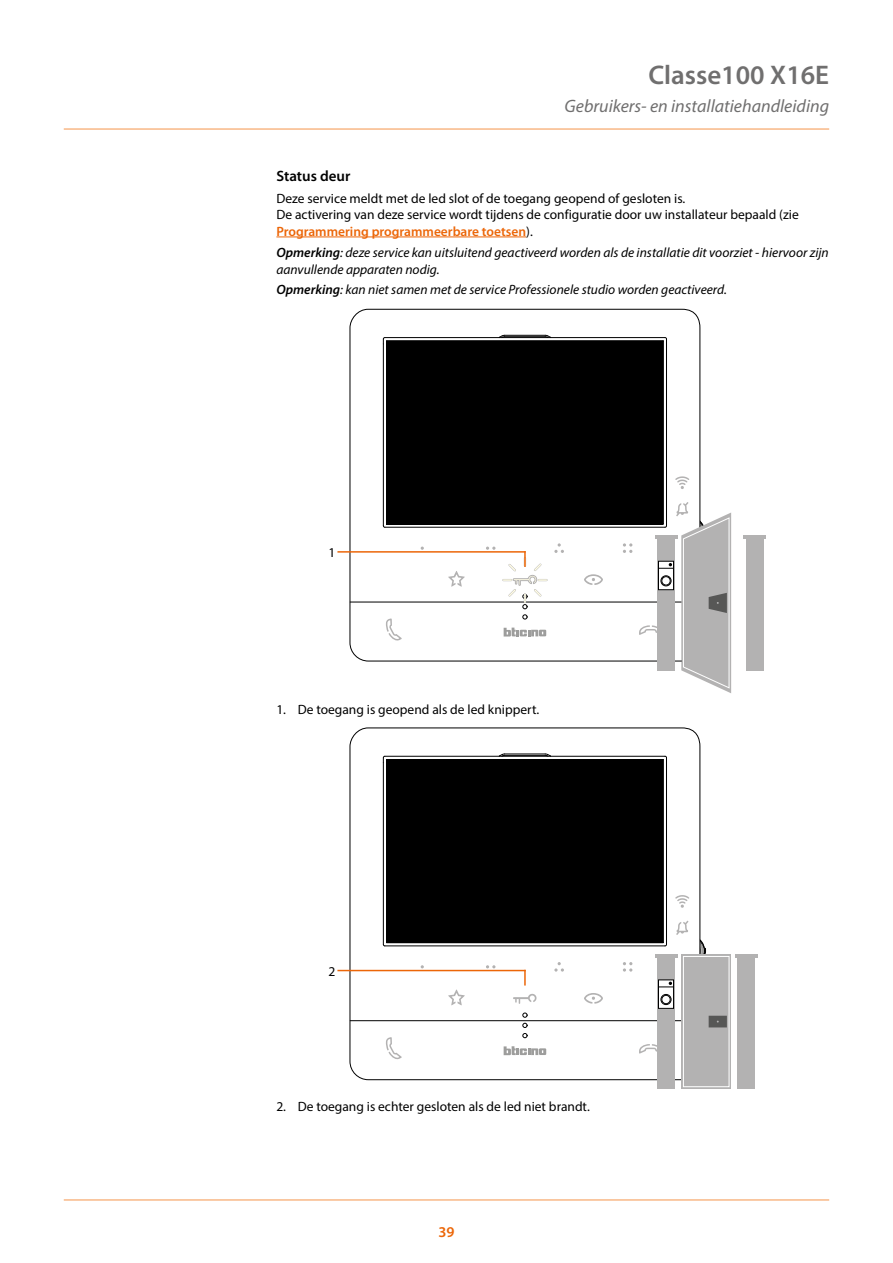
<style>
.page{position:relative;width:893px;height:1263px;background:#fff}
.page>*{position:absolute;margin:0;border:0;box-sizing:border-box;transform-origin:0 0}
.t1{font:600 27px "Myriad Pro";color:#706f6f}
.t2{font:italic 18px "Myriad Pro";color:#706f6f}
.t3{font:600 15px "Myriad Pro";color:#000}
.t4{font:600 15px "Myriad Pro";color:#ec6608}
.t5{font:13.5px/16.2px "Myriad Pro";color:#000}
.t6{font:italic 13.5px/16.2px "Myriad Pro";color:#000}
.s1{font-weight:600;color:#ec6608}
.s2{font-weight:600}
</style>
<div class="page">
<hr style="left:64px;top:128px;width:765px;height:2px;background:#f8b887">
<hr style="left:64px;top:1199px;width:765px;height:2px;background:#f8b887">
<svg style="left:349px;top:308px;width:352px;height:354px"></svg>
<hr style="left:505px;top:335px;width:40px;height:1px;background:#000">
<svg style="left:544px;top:334px;width:8px;height:5px"></svg>
<hr style="left:505px;top:336px;width:40px;height:1px;background:#000">
<svg style="left:498px;top:334px;width:7px;height:5px"></svg>
<hr style="left:387px;top:524px;width:276px;height:1px;background:#000">
<hr style="left:387px;top:340px;width:276px;height:1px;background:#000">
<hr style="left:385px;top:527px;width:280px;height:1px;background:#000">
<hr style="left:383px;top:344px;width:1px;height:182px;background:#000">
<hr style="left:385px;top:337px;width:280px;height:1px;background:#000">
<svg style="left:382px;top:337px;width:4px;height:7px"></svg>
<hr style="left:666px;top:339px;width:1px;height:183px;background:#000">
<svg style="left:504px;top:628px;width:42px;height:8px"></svg>
<hr style="left:350px;top:602px;width:350px;height:1px;background:#000">
<svg style="left:386px;top:618px;width:16px;height:24px"></svg>
<svg style="left:448px;top:571px;width:17px;height:16px"></svg>
<svg style="left:584px;top:574px;width:19px;height:11px"></svg>
<svg style="left:623px;top:543px;width:9px;height:10px"></svg>
<svg style="left:554px;top:543px;width:10px;height:10px"></svg>
<svg style="left:486px;top:547px;width:9px;height:3px"></svg>
<svg style="left:675px;top:476px;width:14px;height:13px"></svg>
<hr style="left:663px;top:341px;width:1px;height:183px;background:#000">
<div style="left:386px;top:341px;width:277px;height:183px;background:#000"></div>
<hr style="left:337px;top:551px;width:189px;height:2px;background:#ec6608">
<div style="left:746px;top:539px;width:17px;height:131px;background:#b3b2b2"></div>
<hr style="left:744px;top:535px;width:22px;height:4px;background:#b3b2b2">
<svg style="left:639px;top:502px;width:92px;height:191px"></svg>
<svg style="left:503px;top:551px;width:43px;height:68px"></svg>
<svg style="left:701px;top:940px;width:5px;height:14px"></svg>
<svg style="left:349px;top:727px;width:352px;height:353px"></svg>
<hr style="left:505px;top:753px;width:40px;height:1px;background:#000">
<svg style="left:544px;top:753px;width:8px;height:3px"></svg>
<hr style="left:505px;top:755px;width:40px;height:1px;background:#000">
<svg style="left:498px;top:753px;width:7px;height:3px"></svg>
<hr style="left:663px;top:759px;width:1px;height:184px;background:#000">
<hr style="left:385px;top:945px;width:280px;height:1px;background:#000">
<svg style="left:382px;top:943px;width:4px;height:4px"></svg>
<hr style="left:383px;top:763px;width:1px;height:181px;background:#000">
<svg style="left:664px;top:941px;width:3px;height:6px"></svg>
<hr style="left:385px;top:756px;width:280px;height:1px;background:#000">
<svg style="left:382px;top:755px;width:4px;height:8px"></svg>
<hr style="left:666px;top:758px;width:1px;height:183px;background:#000">
<svg style="left:504px;top:1046px;width:42px;height:9px"></svg>
<hr style="left:350px;top:1020px;width:350px;height:1px;background:#000">
<svg style="left:386px;top:1037px;width:16px;height:23px"></svg>
<svg style="left:639px;top:1044px;width:18px;height:10px"></svg>
<svg style="left:448px;top:989px;width:17px;height:16px"></svg>
<svg style="left:584px;top:993px;width:19px;height:11px"></svg>
<svg style="left:623px;top:962px;width:9px;height:10px"></svg>
<svg style="left:554px;top:962px;width:10px;height:10px"></svg>
<svg style="left:486px;top:965px;width:9px;height:3px"></svg>
<svg style="left:676px;top:921px;width:12px;height:14px"></svg>
<svg style="left:675px;top:895px;width:14px;height:13px"></svg>
<div style="left:386px;top:759px;width:277px;height:184px;background:#000"></div>
<hr style="left:337px;top:970px;width:189px;height:1px;background:#ec6608">
<div style="left:738px;top:957px;width:17px;height:132px;background:#b3b2b2"></div>
<hr style="left:735px;top:954px;width:22px;height:3px;background:#b3b2b2">
<div style="left:681px;top:954px;width:50px;height:135px;background:#b3b2b2"></div>
<div style="left:683px;top:956px;width:46px;height:131px;border:1px solid #fff"></div>
<svg style="left:709px;top:1016px;width:18px;height:11px"></svg>
<div style="left:657px;top:957px;width:17px;height:132px;background:#b3b2b2"></div>
<hr style="left:655px;top:954px;width:22px;height:3px;background:#b3b2b2">
<svg style="left:660px;top:988px;width:12px;height:18px"></svg>
<div style="left:658px;top:980px;width:16px;height:28px;border:1px solid #000"></div>
<div style="left:661px;top:994px;width:10px;height:11px;border:1px solid #000;border-radius:50%"></div>
<div style="left:662px;top:995px;width:8px;height:9px;border:1px solid #000;border-radius:50%"></div>
<svg style="left:658px;top:982px;width:15px;height:6px"></svg>
<svg style="left:503px;top:970px;width:43px;height:68px"></svg>
<hr style="left:276px;top:237px;width:250px;height:1px;background:#ec6608">
<h1 class="t1" style="left:648px;top:58px;width:182px">Classe100 X16E</h1>
<h2 class="t2" style="left:565px;top:95px;width:266px">Gebruikers- en installatiehandleiding</h2>
<p class="t3" style="left:276px;top:167px;width:76px">Status deur</p>
<p class="t5" style="left:276px;top:190px;width:524px">Deze service meldt met de led slot of de toegang geopend of gesloten is.<br>De activering van deze service wordt tijdens de configuratie door uw installateur bepaald (zie<br><span class="s1">Programmering programmeerbare toetsen</span>).</p>
<p class="t6" style="left:276px;top:245px;width:554px"><span class="s2">Opmerking</span>: deze service kan uitsluitend geactiveerd worden als de installatie dit voorziet - hiervoor zijn aanvullende apparaten nodig.</p>
<p class="t6" style="left:276px;top:281px;width:452px"><span class="s2">Opmerking</span>: kan niet samen met de service Professionele studio worden geactiveerd.</p>
<p class="t5" style="left:328px;top:544px;width:8px">1</p>
<p class="t5" style="left:276px;top:701px;width:264px">1. De toegang is geopend als de led knippert.</p>
<p class="t5" style="left:328px;top:963px;width:8px">2</p>
<p class="t5" style="left:276px;top:1098px;width:315px">2. De toegang is echter gesloten als de led niet brandt.</p>
<p class="t4" style="left:438px;top:1222px;width:18px">39</p>
</div>
